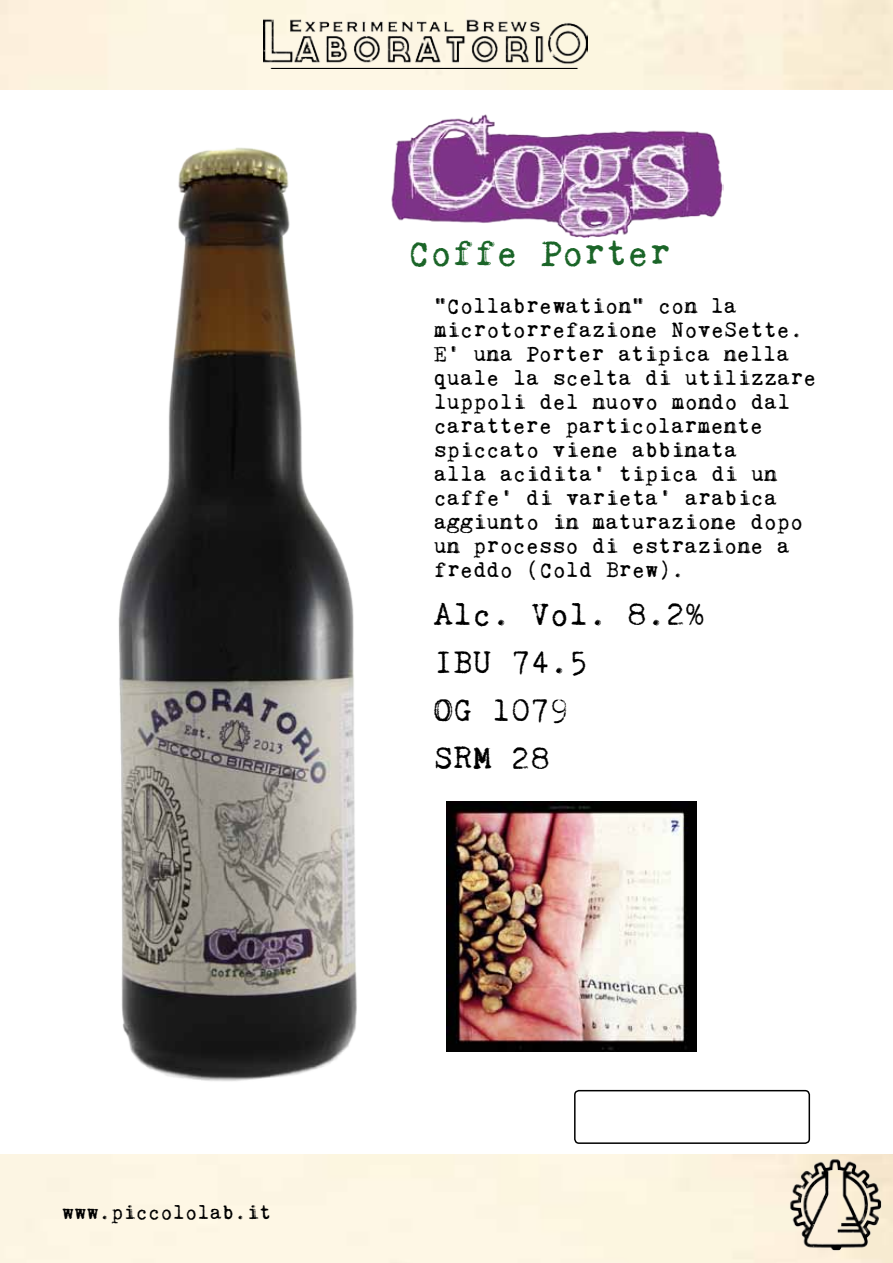
<style>
.page{position:relative;width:893px;height:1263px;background:#fff}
.page>*{position:absolute;margin:0;border:0;box-sizing:border-box;transform-origin:0 0}
.t1{font:37.5px "Kingthings Trypewriter 2";color:#1b6528}
.t2{font:33px/48px "Kingthings Trypewriter 2";color:#000}
.t3{font:22.5px/24px "Kingthings Trypewriter 2";color:#000}
.t4{font:21px "Kingthings Trypewriter 2";color:#000}
</style>
<div class="page">
<img style="left:0;top:0;width:893px;height:89px">
<img style="left:264px;top:15px;width:324px;height:54px">
<img style="left:774px;top:1154px;width:119px;height:109px">
<div style="left:574px;top:1090px;width:236px;height:54px;border:2px solid #000;border-radius:4px"></div>
<img style="left:425px;top:114px;width:299px;height:123px">
<img style="left:446px;top:801px;width:250px;height:250px">
<img style="left:118px;top:128px;width:307px;height:953px">
<h1 class="t1" style="left:408px;top:233px;width:265px">Coffe Porter</h1>
<p class="t3" style="left:434px;top:294px;width:384px">“Collabrewation” con la microtorrefazione NoveSette.<br>E’ una Porter atipica nella quale la scelta di utilizzare luppoli del nuovo mondo dal carattere particolarmente spiccato viene abbinata<br>alla acidita’ tipica di un caffe’ di varieta’ arabica aggiunto in maturazione dopo un processo di estrazione a freddo (Cold Brew).</p>
<h2 class="t2" style="left:434px;top:590px;width:272px">Alc. Vol. 8.2%<br>IBU 74.5<br>OG 1079<br>SRM 28</h2>
<p class="t4" style="left:62px;top:1200px;width:211px">www.piccololab.it</p>
</div>
